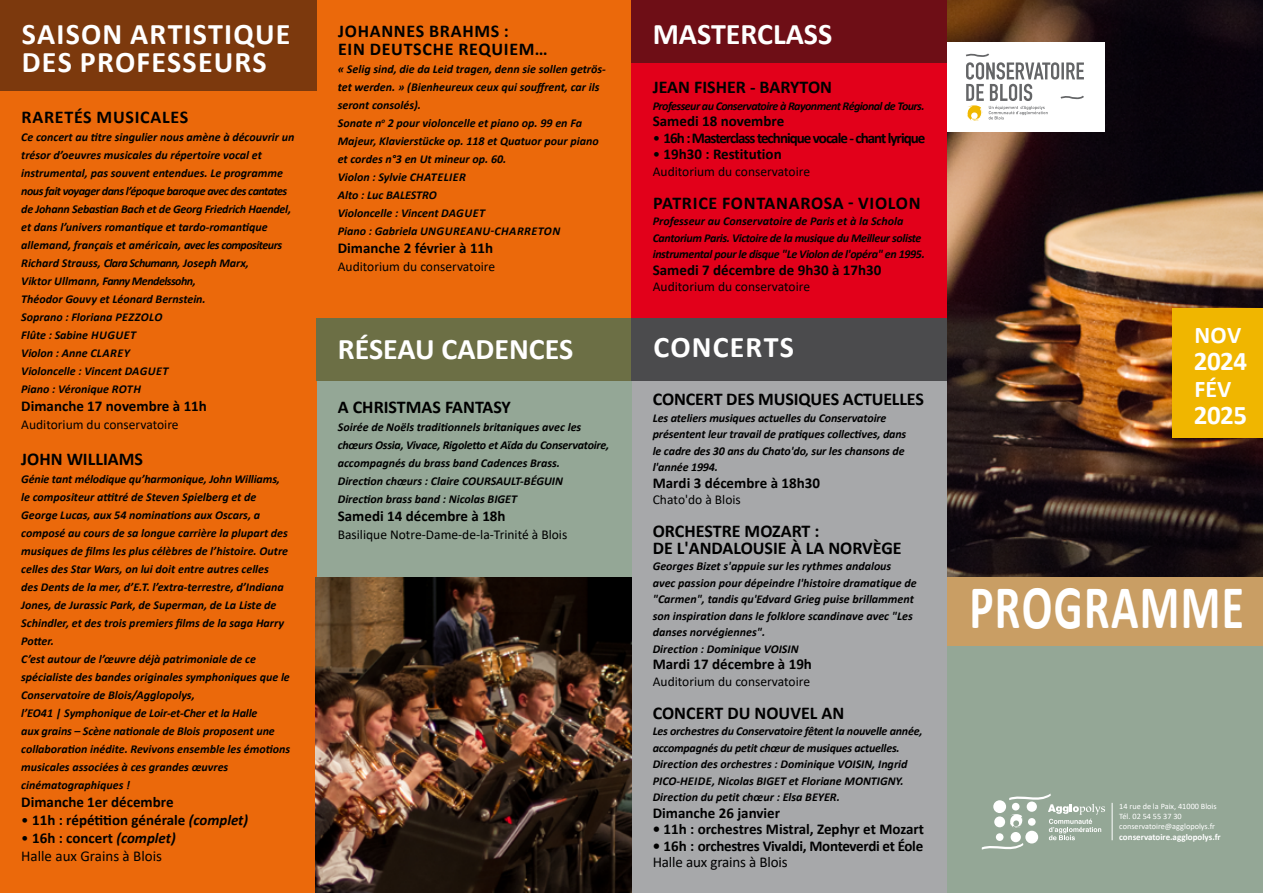
<style>
.page{position:relative;width:1263px;height:893px;background:#fff}
.page>*{position:absolute;margin:0;border:0;box-sizing:border-box;transform-origin:0 0}
.t1{font:700 62.55px "Calibri";letter-spacing:.03em;color:#fff;scale:.73 1}
.t2{font:700 30px/28.5px "Calibri";letter-spacing:.04em;color:#fff}
.t3{font:700 30px "Calibri";color:#fff}
.t4{font:700 27px "Calibri";letter-spacing:-.02em;color:#fff}
.t5{font:700 24px "Calibri";letter-spacing:.01em;color:#fff}
.t6{font:700 18px/16.5px "Calibri";color:#000}
.t7{font:700 18px/18px "Calibri";letter-spacing:.04em;color:#000}
.t8{font:700 15px "Calibri";color:#000}
.t9{font:15px/18px "Calibri";letter-spacing:-.01em;color:#000}
.t10{font:700 15px "Calibri";letter-spacing:-.065em;color:#000}
.t11{font:700 15px "Calibri";letter-spacing:-.02em;color:#000}
.t12{font:13.5px "Calibri";color:#000}
.t13{font:italic 700 12px/18px "Calibri";color:#000}
.t14{font:italic 700 12px/16.5px "Calibri";letter-spacing:-.03em;color:#000}
.t15{font:italic 700 12px "Calibri";letter-spacing:-.045em;color:#000}
.t16{font:700 9px "Calibri";color:#fff}
.t17{font:8.25px/9.9px "Calibri";color:#fff}
.s1{font-weight:400}
.s2{font-style:italic}
.s3{font-weight:700}
.s4{font-weight:700;font-style:italic}
</style>
<div class="page">
<div style="left:0;top:0;width:316px;height:893px;background:#eb690b"></div>
<div style="left:631px;top:373px;width:317px;height:520px;background:#a7a8aa"></div>
<div style="left:316px;top:0;width:315px;height:389px;background:#eb690b"></div>
<div style="left:631px;top:0;width:316px;height:363px;background:#e2001a"></div>
<div style="left:0;top:0;width:316px;height:90px;background:#7c390d"></div>
<div style="left:317px;top:350px;width:314px;height:543px;background:#94a796"></div>
<div style="left:631px;top:0;width:316px;height:62px;background:#6e0e16"></div>
<div style="left:316px;top:319px;width:316px;height:62px;background:#6c6f45"></div>
<div style="left:631px;top:319px;width:315px;height:62px;background:#4b4b4d"></div>
<div style="left:947px;top:577px;width:316px;height:316px;background:#94a796"></div>
<img style="left:947px;top:0;width:316px;height:577px">
<hr style="left:1112px;top:803px;width:1px;height:37px;background:#fff">
<div style="left:947px;top:577px;width:316px;height:68px;background:#c99e64"></div>
<div style="left:947px;top:43px;width:158px;height:89px;background:#fff"></div>
<svg style="left:966px;top:53px;width:118px;height:68px"></svg>
<div style="left:1172px;top:308px;width:91px;height:130px;background:#f0b600"></div>
<svg style="left:981px;top:793px;width:124px;height:57px"></svg>
<img style="left:315px;top:577px;width:316px;height:316px">
<h2 class="t2" style="left:22px;top:19px;width:270px">SAISON ARTISTIQUE<br>DES PROFESSEURS</h2>
<h3 class="t7" style="left:22px;top:108px;width:168px">RARETÉS MUSICALES</h3>
<p class="t13" style="left:21px;top:128px;width:275px">Ce concert au titre singulier nous amène à découvrir un trésor d’oeuvres musicales du répertoire vocal et instrumental, pas souvent entendues. Le programme nous fait voyager dans l’époque baroque avec des cantates de Johann Sebastian Bach et de Georg Friedrich Haendel, et dans l’univers romantique et tardo-romantique allemand, français et américain, avec les compositeurs Richard Strauss, Clara Schumann, Joseph Marx,<br>Viktor Ullmann, Fanny Mendelssohn,<br>Théodor Gouvy et Léonard Bernstein.<br>Soprano : Floriana PEZZOLO<br>Flûte : Sabine HUGUET<br>Violon : Anne CLAREY<br>Violoncelle : Vincent DAGUET<br>Piano : Véronique ROTH</p>
<p class="t8" style="left:21px;top:396px;width:187px">Dimanche 17 novembre à 11h</p>
<p class="t12" style="left:21px;top:415px;width:159px">Auditorium du conservatoire</p>
<h3 class="t6" style="left:21px;top:451px;width:123px">JOHN WILLIAMS</h3>
<p class="t13" style="left:21px;top:470px;width:270px">Génie tant mélodique qu’harmonique, John Williams, le compositeur attitré de Steven Spielberg et de George Lucas, aux 54 nominations aux Oscars, a composé au cours de sa longue carrière la plupart des musiques de films les plus célèbres de l’histoire. Outre celles des Star Wars, on lui doit entre autres celles<br>des Dents de la mer, d’E.T. l’extra-terrestre, d’Indiana Jones, de Jurassic Park, de Superman, de La Liste de Schindler, et des trois premiers films de la saga Harry Potter.<br>C’est autour de l’œuvre déjà patrimoniale de ce spécialiste des bandes originales symphoniques que le Conservatoire de Blois/Agglopolys,<br>l’EO41 | Symphonique de Loir-et-Cher et la Halle<br>aux grains – Scène nationale de Blois proposent une collaboration inédite. Revivons ensemble les émotions musicales associées à ces grandes œuvres cinématographiques !</p>
<p class="t8" style="left:21px;top:792px;width:154px">Dimanche 1er décembre</p>
<p class="t8" style="left:21px;top:810px;width:228px"><span class="s1">•</span> 11h : répétition générale <span class="s2">(complet)</span></p>
<p class="t9" style="left:21px;top:829px;width:156px">• <span class="s3">16h : concert</span> <span class="s4">(complet)<br></span>Halle aux Grains à Blois</p>
<h3 class="t7" style="left:338px;top:22px;width:211px">JOHANNES BRAHMS :<br>EIN DEUTSCHE REQUIEM…</h3>
<p class="t13" style="left:338px;top:59px;width:270px">« Selig sind, die da Leid tragen, denn sie sollen getrös&shy;tet werden. » (Bienheureux ceux qui souffrent, car ils seront consolés).<br>Sonate n<sup>o</sup> 2 pour violoncelle et piano op. 99 en Fa Majeur, Klavierstücke op. 118 et Quatuor pour piano et cordes n°3 en Ut mineur op. 60.<br>Violon : Sylvie CHATELIER<br>Alto : Luc BALESTRO<br>Violoncelle : Vincent DAGUET<br>Piano : Gabriela UNGUREANU-CHARRETON</p>
<p class="t8" style="left:338px;top:237px;width:157px">Dimanche 2 février à 11h</p>
<p class="t12" style="left:338px;top:257px;width:159px">Auditorium du conservatoire</p>
<h2 class="t3" style="left:338px;top:328px;width:237px">RÉSEAU CADENCES</h2>
<h3 class="t6" style="left:338px;top:399px;width:175px">A CHRISTMAS FANTASY</h3>
<p class="t13" style="left:338px;top:418px;width:273px">Soirée de Noëls traditionnels britaniques avec les chœurs Ossia, Vivace, Rigoletto et Aϊda du Conservatoire, accompagnés du brass band Cadences Brass.<br>Direction chœurs : Claire COURSAULT-BÉGUIN Direction brass band : Nicolas BIGET</p>
<p class="t8" style="left:338px;top:506px;width:169px">Samedi 14 décembre à 18h</p>
<p class="t12" style="left:338px;top:526px;width:231px">Basilique Notre-Dame-de-la-Trinité à Blois</p>
<h2 class="t3" style="left:653px;top:13px;width:181px">MASTERCLASS</h2>
<h3 class="t6" style="left:653px;top:79px;width:181px">JEAN FISHER - BARYTON</h3>
<p class="t15" style="left:653px;top:97px;width:273px">Professeur au Conservatoire à Rayonment Régional de Tours.</p>
<p class="t8" style="left:653px;top:111px;width:133px">Samedi 18 novembre</p>
<p class="t10" style="left:653px;top:127px;width:274px"><span class="s1">•</span> 16h : Masterclass technique vocale - chant lyrique</p>
<p class="t8" style="left:653px;top:144px;width:131px"><span class="s1">•</span> 19h30 : Restitution</p>
<p class="t12" style="left:653px;top:162px;width:159px">Auditorium du conservatoire</p>
<h3 class="t7" style="left:653px;top:194px;width:269px">PATRICE FONTANAROSA - VIOLON</h3>
<p class="t14" style="left:653px;top:213px;width:274px">Professeur au Conservatoire de Paris et à la Schola<br>Cantorium Paris. Victoire de la musique du Meilleur soliste instrumental pour le disque "Le Violon de l'opéra" en 1995.</p>
<p class="t8" style="left:653px;top:259px;width:230px">Samedi 7 décembre de 9h30 à 17h30</p>
<p class="t12" style="left:653px;top:277px;width:159px">Auditorium du conservatoire</p>
<h2 class="t2" style="left:653px;top:333px;width:142px">CONCERTS</h2>
<h3 class="t6" style="left:653px;top:391px;width:273px">CONCERT DES MUSIQUES ACTUELLES</h3>
<p class="t13" style="left:653px;top:409px;width:255px;line-height:16.5px">Les ateliers musiques actuelles du Conservatoire présentent leur travail de pratiques collectives, dans le cadre des 30 ans du Chato'do, sur les chansons de l'année 1994.</p>
<p class="t8" style="left:653px;top:472px;width:169px">Mardi 3 décembre à 18h30</p>
<p class="t12" style="left:653px;top:490px;width:90px">Chato'do à Blois</p>
<h3 class="t6" style="left:653px;top:523px;width:250px">ORCHESTRE MOZART :<br>DE L'ANDALOUSIE À LA NORVÈGE</h3>
<p class="t13" style="left:653px;top:558px;width:266px;line-height:16.5px">Georges Bizet s'appuie sur les rythmes andalous avec passion pour dépeindre l'histoire dramatique de "Carmen", tandis qu'Edvard Grieg puise brillamment son inspiration dans le folklore scandinave avec "Les danses norvégiennes".<br>Direction : Dominique VOISIN</p>
<p class="t8" style="left:653px;top:654px;width:161px">Mardi 17 décembre à 19h</p>
<p class="t12" style="left:653px;top:672px;width:159px">Auditorium du conservatoire</p>
<h3 class="t6" style="left:653px;top:704px;width:193px">CONCERT DU NOUVEL AN</h3>
<p class="t13" style="left:653px;top:723px;width:271px;line-height:16.5px">Les orchestres du Conservatoire fêtent la nouvelle année, accompagnés du petit chœur de musiques actuelles.<br>Direction des orchestres : Dominique VOISIN, Ingrid PICO-HEIDE, Nicolas BIGET et Floriane MONTIGNY.<br>Direction du petit chœur : Elsa BEYER.</p>
<p class="t8" style="left:653px;top:802px;width:129px">Dimanche 26 janvier</p>
<p class="t8" style="left:653px;top:819px;width:273px">• 11h : orchestres Mistral, Zephyr et Mozart</p>
<p class="t11" style="left:653px;top:835px;width:272px">• 16h : orchestres Vivaldi, Monteverdi et Éole</p>
<p class="t9" style="left:653px;top:853px;width:136px">Halle aux grains à Blois</p>
<h3 class="t5" style="left:1194px;top:318px;width:49px">NOV</h3>
<h3 class="t4" style="left:1194px;top:342px;width:55px">2024</h3>
<h3 class="t5" style="left:1194px;top:372px;width:38px">FÉV</h3>
<h3 class="t4" style="left:1194px;top:396px;width:55px">2025</h3>
<h1 class="t1" style="left:969px;top:563px;width:378px">PROGRAMME</h1>
<p class="t17" style="left:1119px;top:801px;width:99px">14 rue de la Paix, 41000 Blois<br>Tél. 02 54 55 37 30 conservatoire@agglopolys.fr</p>
<p class="t16" style="left:1119px;top:831px;width:103px">conservatoire.agglopolys.fr</p>
</div>
